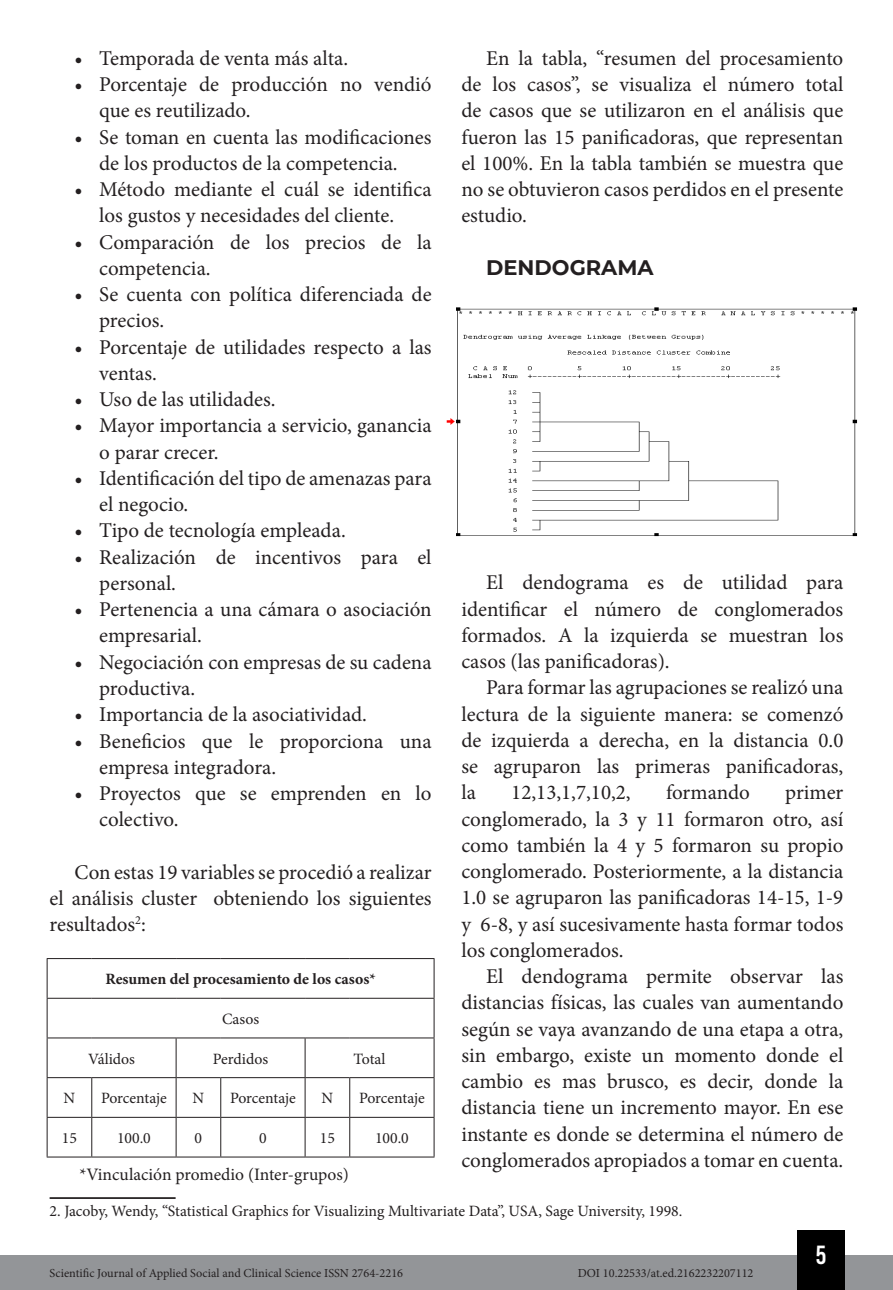
<style>
.page{position:relative;width:893px;height:1290px;background:#fff}
.page>*{position:absolute;margin:0;border:0;box-sizing:border-box;transform-origin:0 0}
.t1{font:26.25px "Bebas Kai";color:#fff}
.TXT{font:21px/26.2px "Minion Pro";color:#231f20}
.TITULO{font:700 21px "Montserrat";color:#231f20}
.Info_Imagem{font:17.5px "Minion Pro";color:#231f20}
.Tabela{font:15.75px "Minion Pro";color:#231f20}
.Tabela-2{font:700 15.75px "Minion Pro";color:#231f20}
.t2{font:12.25px "Minion Pro";color:#231f20}
</style>
<div class="page">
<div style="left:0;top:1255px;width:893px;height:35px;background:#939598"></div>
<div style="left:797px;top:1230px;width:48px;height:60px;background:#000"></div>
<hr style="left:47px;top:958px;width:45px;height:1px;background:#231f20">
<hr style="left:47px;top:959px;width:1px;height:39px;background:#231f20">
<hr style="left:92px;top:958px;width:84px;height:1px;background:#231f20">
<hr style="left:176px;top:958px;width:45px;height:1px;background:#231f20">
<hr style="left:221px;top:958px;width:84px;height:1px;background:#231f20">
<hr style="left:305px;top:958px;width:45px;height:1px;background:#231f20">
<hr style="left:350px;top:958px;width:84px;height:1px;background:#231f20">
<hr style="left:434px;top:959px;width:1px;height:39px;background:#231f20">
<hr style="left:47px;top:998px;width:45px;height:1px;background:#231f20">
<hr style="left:47px;top:999px;width:1px;height:38px;background:#231f20">
<hr style="left:92px;top:998px;width:84px;height:1px;background:#231f20">
<hr style="left:176px;top:998px;width:45px;height:1px;background:#231f20">
<hr style="left:221px;top:998px;width:84px;height:1px;background:#231f20">
<hr style="left:305px;top:998px;width:45px;height:1px;background:#231f20">
<hr style="left:350px;top:998px;width:84px;height:1px;background:#231f20">
<hr style="left:434px;top:999px;width:1px;height:38px;background:#231f20">
<hr style="left:47px;top:1037px;width:45px;height:1px;background:#231f20">
<hr style="left:47px;top:1038px;width:1px;height:39px;background:#231f20">
<hr style="left:92px;top:1037px;width:84px;height:1px;background:#231f20">
<hr style="left:176px;top:1037px;width:45px;height:1px;background:#231f20">
<hr style="left:176px;top:1038px;width:1px;height:39px;background:#231f20">
<hr style="left:221px;top:1037px;width:84px;height:1px;background:#231f20">
<hr style="left:305px;top:1037px;width:45px;height:1px;background:#231f20">
<hr style="left:305px;top:1038px;width:1px;height:39px;background:#231f20">
<hr style="left:350px;top:1037px;width:84px;height:1px;background:#231f20">
<hr style="left:434px;top:1038px;width:1px;height:39px;background:#231f20">
<hr style="left:47px;top:1077px;width:45px;height:1px;background:#231f20">
<hr style="left:47px;top:1078px;width:1px;height:39px;background:#231f20">
<hr style="left:92px;top:1077px;width:84px;height:1px;background:#231f20">
<hr style="left:91px;top:1078px;width:1px;height:39px;background:#231f20">
<hr style="left:176px;top:1077px;width:45px;height:1px;background:#231f20">
<hr style="left:176px;top:1078px;width:1px;height:39px;background:#231f20">
<hr style="left:221px;top:1077px;width:84px;height:1px;background:#231f20">
<hr style="left:220px;top:1078px;width:1px;height:39px;background:#231f20">
<hr style="left:305px;top:1077px;width:45px;height:1px;background:#231f20">
<hr style="left:305px;top:1078px;width:1px;height:39px;background:#231f20">
<hr style="left:350px;top:1077px;width:84px;height:1px;background:#231f20">
<hr style="left:349px;top:1078px;width:1px;height:39px;background:#231f20">
<hr style="left:434px;top:1078px;width:1px;height:39px;background:#231f20">
<hr style="left:47px;top:1117px;width:45px;height:1px;background:#231f20">
<hr style="left:47px;top:1118px;width:1px;height:38px;background:#231f20">
<hr style="left:92px;top:1117px;width:84px;height:1px;background:#231f20">
<hr style="left:91px;top:1118px;width:1px;height:38px;background:#231f20">
<hr style="left:176px;top:1117px;width:45px;height:1px;background:#231f20">
<hr style="left:176px;top:1118px;width:1px;height:38px;background:#231f20">
<hr style="left:221px;top:1117px;width:84px;height:1px;background:#231f20">
<hr style="left:220px;top:1118px;width:1px;height:38px;background:#231f20">
<hr style="left:305px;top:1117px;width:45px;height:1px;background:#231f20">
<hr style="left:305px;top:1118px;width:1px;height:38px;background:#231f20">
<hr style="left:350px;top:1117px;width:84px;height:1px;background:#231f20">
<hr style="left:349px;top:1118px;width:1px;height:38px;background:#231f20">
<hr style="left:434px;top:1118px;width:1px;height:38px;background:#231f20">
<hr style="left:47px;top:1156px;width:45px;height:1px;background:#231f20">
<hr style="left:92px;top:1156px;width:84px;height:1px;background:#231f20">
<hr style="left:176px;top:1156px;width:45px;height:1px;background:#231f20">
<hr style="left:221px;top:1156px;width:84px;height:1px;background:#231f20">
<hr style="left:305px;top:1156px;width:45px;height:1px;background:#231f20">
<hr style="left:350px;top:1156px;width:84px;height:1px;background:#231f20">
<hr style="left:50px;top:1197px;width:126px;height:2px;background:#231f20">
<img style="left:446px;top:307px;width:412px;height:230px">
<p class="TXT" style="left:461px;top:45px;width:384px;text-align:justify;text-indent:25px">En la tabla, “resumen del procesamiento de los casos”, se visualiza el número total de casos que se utilizaron en el análisis que fueron las 15 panificadoras, que representan el 100%. En la tabla también se muestra que no se obtuvieron casos perdidos en el presente estudio.</p>
<p class="TITULO" style="left:486px;top:252px;width:169px">DENDOGRAMA</p>
<p class="TXT" style="left:74px;top:45px;width:275px">• Temporada de venta más alta.</p>
<p class="TXT" style="left:99px;top:71px;width:334px;text-indent:-25px">• Porcentaje de producción no vendió que es reutilizado.</p>
<p class="TXT" style="left:74px;top:124px;width:359px;text-align:center">• Se toman en cuenta las modificaciones de los productos de la competencia.</p>
<p class="TXT" style="left:99px;top:176px;width:334px;text-indent:-25px">• Método mediante el cuál se identifica los gustos y necesidades del cliente.</p>
<p class="TXT" style="left:99px;top:229px;width:334px;text-indent:-25px">• Comparación de los precios de la competencia.</p>
<p class="TXT" style="left:99px;top:281px;width:334px;text-indent:-25px">• Se cuenta con política diferenciada de precios.</p>
<p class="TXT" style="left:99px;top:334px;width:334px;text-indent:-25px">• Porcentaje de utilidades respecto a las ventas.</p>
<p class="TXT" style="left:74px;top:386px;width:203px">• Uso de las utilidades.</p>
<p class="TXT" style="left:99px;top:413px;width:334px;text-indent:-25px">• Mayor importancia a servicio, ganancia o parar crecer.</p>
<p class="TXT" style="left:99px;top:465px;width:334px;text-indent:-25px">• Identificación del tipo de amenazas para el negocio.</p>
<p class="TXT" style="left:74px;top:518px;width:273px">• Tipo de tecnología empleada.</p>
<p class="TXT" style="left:99px;top:544px;width:334px;text-indent:-25px">• Realización de incentivos para el personal.</p>
<p class="TXT" style="left:99px;top:596px;width:334px;text-indent:-25px">• Pertenencia a una cámara o asociación empresarial.</p>
<p class="TXT" style="left:99px;top:649px;width:334px;text-indent:-25px">• Negociación con empresas de su cadena productiva.</p>
<p class="TXT" style="left:74px;top:701px;width:294px">• Importancia de la asociatividad.</p>
<p class="TXT" style="left:99px;top:728px;width:334px;text-indent:-25px">• Beneficios que le proporciona una empresa integradora.</p>
<p class="TXT" style="left:99px;top:780px;width:334px;text-indent:-25px">• Proyectos que se emprenden en lo colectivo.</p>
<p class="TXT" style="left:50px;top:859px;width:384px;text-align:justify;text-indent:25px">Con estas 19 variables se procedió a realizar el análisis cluster obteniendo los siguientes resultados<sup>2</sup>:</p>
<p class="TXT" style="left:461px;top:570px;width:384px;text-align:justify;text-indent:25px">El dendograma es de utilidad para identificar el número de conglomerados formados. A la izquierda se muestran los casos (las panificadoras).</p>
<p class="TXT" style="left:461px;top:675px;width:384px;text-align:justify;text-indent:25px">Para formar las agrupaciones se realizó una lectura de la siguiente manera: se comenzó de izquierda a derecha, en la distancia 0.0 se agruparon las primeras panificadoras, la</p>
<p class="TXT" style="left:511px;top:780px;width:121px">12,13,1,7,10,2,</p>
<p class="TXT" style="left:666px;top:780px;width:85px">formando</p>
<p class="TXT" style="left:461px;top:780px;width:384px;text-align:justify;text-indent:324px">primer conglomerado, la 3 y 11 formaron otro, así como también la 4 y 5 formaron su propio conglomerado. Posteriormente, a la distancia 1.0 se agruparon las panificadoras 14-15, 1-9 y 6-8, y así sucesivamente hasta formar todos los conglomerados.</p>
<p class="TXT" style="left:461px;top:963px;width:384px;text-align:justify;text-indent:25px">El dendograma permite observar las distancias físicas, las cuales van aumentando según se vaya avanzando de una etapa a otra, sin embargo, existe un momento donde el cambio es mas brusco, es decir, donde la distancia tiene un incremento mayor. En ese instante es donde se determina el número de conglomerados apropiados a tomar en cuenta.</p>
<p class="Tabela-2" style="left:105px;top:968px;width:272px">Resumen del procesamiento de los casos*</p>
<p class="Tabela" style="left:222px;top:1008px;width:39px">Casos</p>
<p class="Tabela" style="left:88px;top:1048px;width:48px">Válidos</p>
<p class="Tabela" style="left:213px;top:1048px;width:57px">Perdidos</p>
<p class="Tabela" style="left:354px;top:1048px;width:33px">Total</p>
<p class="Tabela" style="left:64px;top:1087px;width:13px">N</p>
<p class="Tabela" style="left:101px;top:1087px;width:67px">Porcentaje</p>
<p class="Tabela" style="left:193px;top:1087px;width:13px">N</p>
<p class="Tabela" style="left:230px;top:1087px;width:67px">Porcentaje</p>
<p class="Tabela" style="left:322px;top:1087px;width:13px">N</p>
<p class="Tabela" style="left:359px;top:1087px;width:67px">Porcentaje</p>
<p class="Tabela" style="left:62px;top:1127px;width:17px">15</p>
<p class="Tabela" style="left:117px;top:1127px;width:35px">100.0</p>
<p class="Tabela" style="left:195px;top:1127px;width:9px">0</p>
<p class="Tabela" style="left:259px;top:1127px;width:9px">0</p>
<p class="Tabela" style="left:320px;top:1127px;width:17px">15</p>
<p class="Tabela" style="left:375px;top:1127px;width:35px">100.0</p>
<p class="Info_Imagem" style="left:79px;top:1162px;width:271px">*Vinculación promedio (Inter-grupos)</p>
<p class="Tabela" style="left:50px;top:1200px;width:634px">2. Jacoby, Wendy, “Statistical Graphics for Visualizing Multivariate Data”, USA, Sage University, 1998.</p>
<p class="t2" style="left:50px;top:1265px;width:355px">Scientific Journal of Applied Social and Clinical Science ISSN 2764-2216</p>
<p class="t2" style="left:578px;top:1265px;width:177px">DOI 10.22533/at.ed.2162232207112</p>
<p class="t1" style="left:816px;top:1241px;width:12px">5</p>
</div>
